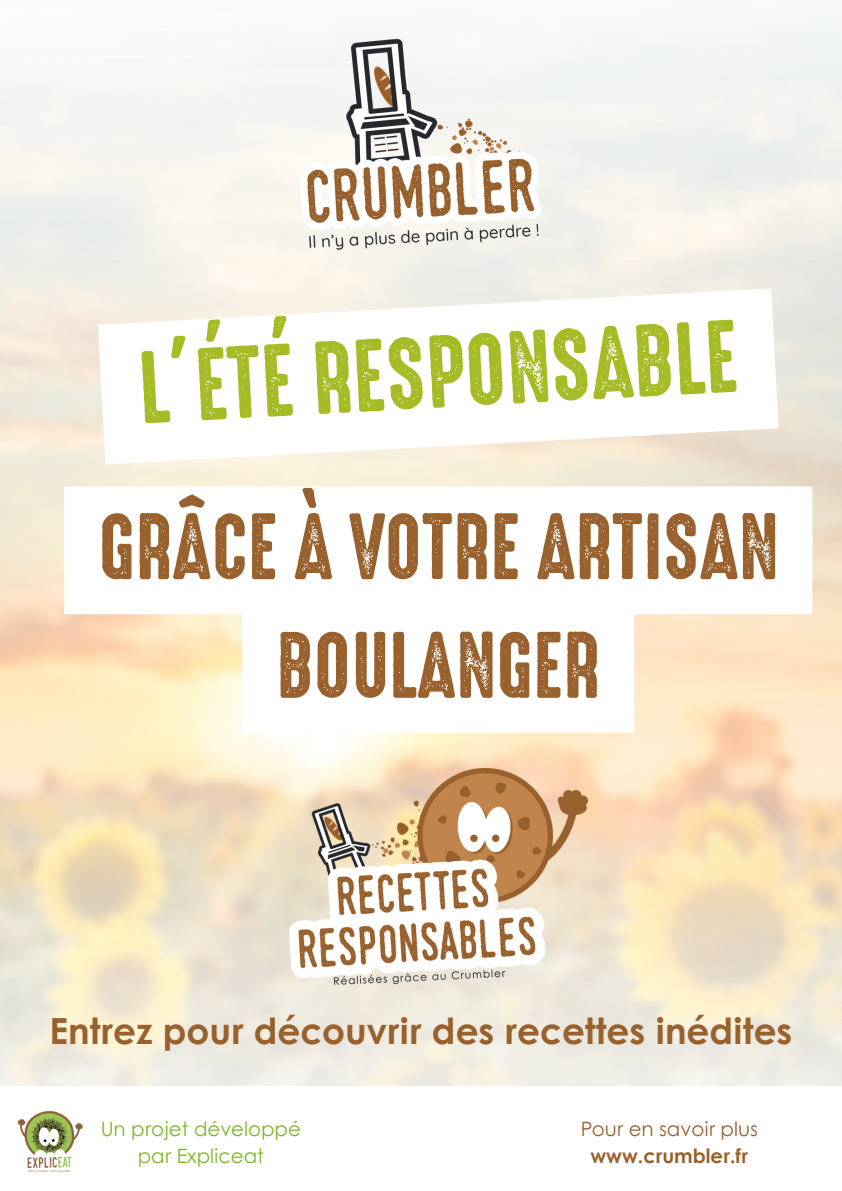
<style>
.page{position:relative;width:842px;height:1191px;background:#fff}
.page>*{position:absolute;margin:0;border:0;box-sizing:border-box;transform-origin:0 0}
.t1{font:92.7px "High Voltage Rough";color:#a7bb26}
.t2{font:84.7px/118.5px "High Voltage Rough";color:#99612d;text-align:center}
.t3{font:700 36px "Century Gothic";color:#99612d}
.t4{font:19.8px/27px "Century Gothic";color:#99612d;text-align:center}
.t5{font:19.8px/27px "Century Gothic";color:#7db628;text-align:center}
.s1{font-weight:700}
</style>
<div class="page">
<img style="left:301px;top:37px;width:240px;height:216px">
<img style="left:17px;top:1110px;width:66px;height:63px">
<img style="left:289px;top:768px;width:299px;height:216px">
<svg style="left:98px;top:288px;width:681px;height:176px"></svg>
<svg style="left:64px;top:486px;width:748px;height:246px"></svg>
<h1 class="t1" style="left:136px;top:340px;width:601px;rotate:-3deg">L’ÉTÉ RESPONSABLE</h1>
<p class="t2" style="left:98px;top:491px;width:682px">GRÂCE À VOTRE ARTISAN<br>BOULANGER</p>
<p class="t3" style="left:49px;top:1003px;width:744px">Entrez pour découvrir des recettes inédites</p>
<p class="t5" style="left:101px;top:1114px;width:202px">Un projet développé par Expliceat</p>
<h2 class="t4" style="left:581px;top:1114px;width:179px">Pour en savoir plus <span class="s1">www.crumbler.fr</span></h2>
</div>
